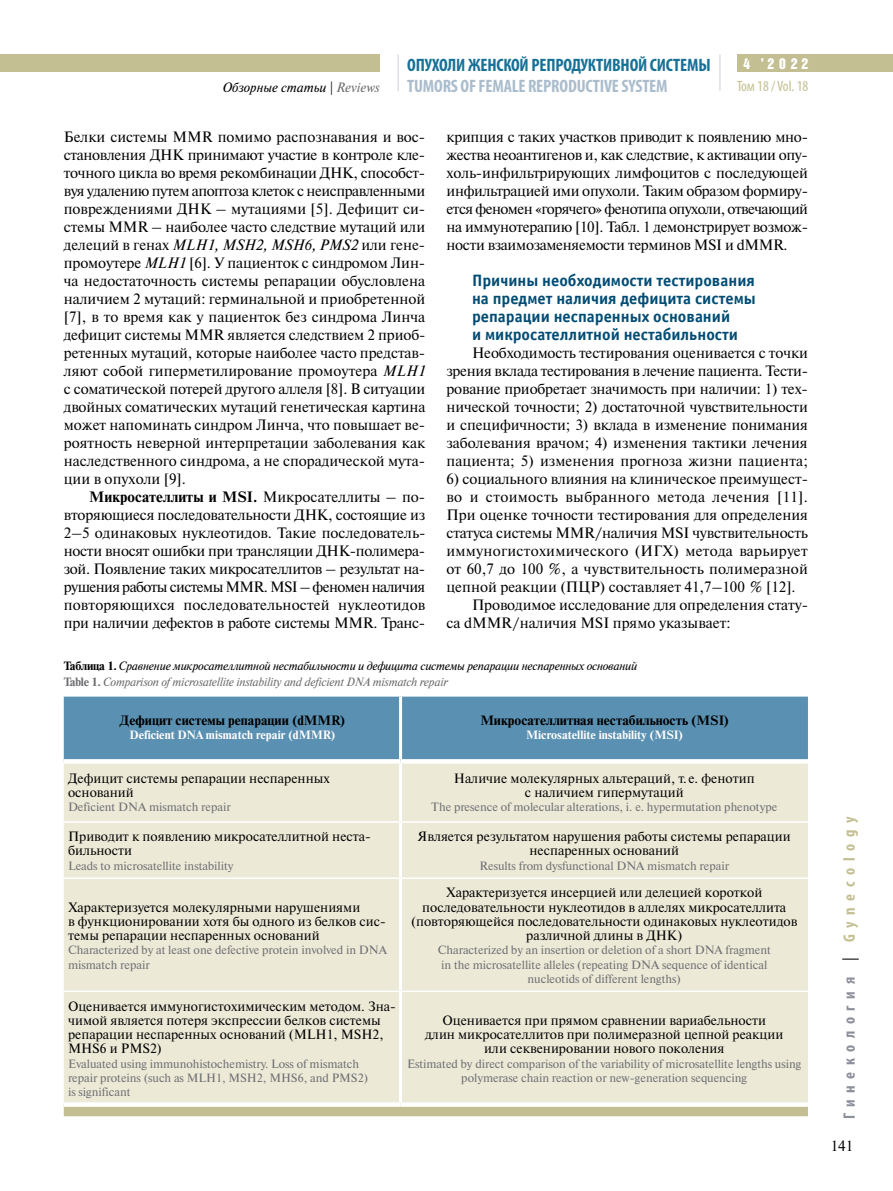
<style>
.page{position:relative;width:893px;height:1191px;background:#fff}
.page>*{position:absolute;margin:0;border:0;box-sizing:border-box;transform-origin:0 0}
.t1{font:700 condensed 18px "Myriad Pro";letter-spacing:-.01em;color:#177197}
.t2{font:700 condensed 18px "Myriad Pro";letter-spacing:-.01em;color:#abbdcd}
.t3{font:700 16.5px/18px "Officina Sans C";color:#004c74}
.t4{font:700 condensed 16.5px "Myriad Pro";letter-spacing:.4em;color:#8c909b}
.t5{font:15px/18px "Newton C";letter-spacing:-.005em;color:#000}
.t6{font:15px "Newton C";letter-spacing:.015em;color:#000}
.t7{font:15px "Newton C";letter-spacing:.02em;color:#000}
.t8{font:condensed 15px "Myriad Pro";color:#c4bf92}
.t9{font:15px "Bastion Kontrast Alt C";color:#fff}
.t10{font:13.5px/14.2px "Newton C";color:#000}
.t11{font:700 13.5px "Newton C";color:#000}
.t12{font:italic 13.5px "Newton C";color:#000}
.t13{font:12px/14.2px "Newton C";color:#6d6e71}
.t14{font:italic 12px/16.5px "Newton C";letter-spacing:-.015em;color:#000}
.t15{font:700 12px "Newton C";color:#fff}
.s1{color:#6d6e71}
.s2{font-style:italic}
.s3{font-weight:700}
.s4{font-weight:700;font-style:normal}
.s5{font-weight:700;font-style:normal;color:#6d6e71}
.s6{color:#58595b}
.s7{color:#c4bf92}
</style>
<div class="page">
<hr style="left:398px;top:54px;width:1px;height:37px;background:#d2d5dd">
<hr style="left:719px;top:54px;width:1px;height:37px;background:#d2d5dd">
<div style="left:0;top:54px;width:380px;height:17px;background:#c4bf92"></div>
<div style="left:737px;top:54px;width:156px;height:17px;background:#c4bf92"></div>
<div style="left:64px;top:696px;width:744px;height:63px;background:#5a90b1"></div>
<div style="left:64px;top:763px;width:744px;height:339px;background:#ece9d7"></div>
<svg style="left:64px;top:1106px;width:744px;height:10px;background:#c8c49b"></svg>
<hr style="left:399px;top:696px;width:3px;height:63px;background:#fff">
<hr style="left:399px;top:763px;width:3px;height:58px;background:#fff">
<hr style="left:399px;top:822px;width:3px;height:55px;background:#fff">
<hr style="left:399px;top:879px;width:3px;height:111px;background:#fff">
<hr style="left:399px;top:992px;width:3px;height:110px;background:#fff">
<hr style="left:64px;top:821px;width:337px;height:1px;background:#fff">
<hr style="left:401px;top:821px;width:407px;height:1px;background:#fff">
<hr style="left:64px;top:877px;width:337px;height:2px;background:#fff">
<hr style="left:401px;top:877px;width:407px;height:2px;background:#fff">
<hr style="left:64px;top:990px;width:337px;height:2px;background:#fff">
<hr style="left:401px;top:990px;width:407px;height:2px;background:#fff">
<svg style="left:64px;top:1102px;width:337px;height:4px"></svg>
<svg style="left:402px;top:1102px;width:406px;height:1px"></svg>
<svg style="left:64px;top:759px;width:337px;height:4px"></svg>
<svg style="left:401px;top:759px;width:407px;height:1px"></svg>
<p class="t12" style="left:223px;top:80px;width:158px">Обзорные статьи | <span class="s1">Reviews</span></p>
<p class="t1" style="left:407px;top:54px;width:305px">ОПУХОЛИЖЕНСКОЙ РЕПРОДУКТИВНОЙ СИСТЕМЫ</p>
<p class="t2" style="left:407px;top:75px;width:262px">TUMORS OF FEMALE REPRODUCTIVE SYSTEM</p>
<p class="t9" style="left:743px;top:56px;width:66px">4 ’ 2 0 2 2</p>
<p class="t8" style="left:737px;top:77px;width:73px">Том 18 / Vol. 18</p>
<p class="t5" style="left:64px;top:128px;width:363px">Белки системы MMR помимо распознавания и вос&shy;становления ДНК принимают участие в контроле кле&shy;точного цикла во время рекомбинации ДНК, способст&shy;вуя удалению путем апоптоза клеток с неисправленными повреждениями ДНК – мутациями [5]. Дефицит си&shy;стемы MMR – наиболее часто следствие мутаций или делеций в генах <span class="s2">MLH1, MSH2, MSH6, PMS2</span> или гене&shy;промоутере <span class="s2">MLH1</span> [6]. У пациенток с синдромом Лин&shy;ча недостаточность системы репарации обусловлена наличием 2 мутаций: герминальной и приобретенной [7], в то время как у пациенток без синдрома Линча дефицит системы MMR является следствием 2 приоб&shy;ретенных мутаций, которые наиболее часто представ&shy;ляют собой гиперметилирование промоутера <span class="s2">MLH1 </span>с соматической потерей другого аллеля [8]. В ситуации двойных соматических мутаций генетическая картина может напоминать синдром Линча, что повышает ве&shy;роятность неверной интерпретации заболевания как наследственного синдрома, а не спорадической мута&shy;ции в опухоли [9].</p>
<p class="t5" style="left:64px;top:488px;width:363px;text-indent:25px"><span class="s3">Микросателлиты и MSI.</span> Микросателлиты – по&shy;вторяющиеся последовательности ДНК, состоящие из 2–5 одинаковых нуклеотидов. Такие последователь&shy;ности вносят ошибки при трансляции ДНК-полимера&shy;зой. Появление таких микросателлитов – результат на&shy;рушения работы системы MMR. MSI – феномен наличия повторяющихся последовательностей нуклеотидов при наличии дефектов в работе системы MMR. Транс-</p>
<p class="t5" style="left:447px;top:128px;width:363px;text-align:justify">крипция с таких участков приводит к появлению мно&shy;жества неоантигенов и, как следствие, к активации опу&shy;холь-инфильтрирующих лимфоцитов с последующей инфильтрацией ими опухоли. Таким образом формиру&shy;ется феномен «горячего» фенотипа опухоли, отвечающий на иммунотерапию [10]. Табл. 1 демонстрирует возмож&shy;ности взаимозаменяемости терминов MSI и dMMR.</p>
<p class="t3" style="left:472px;top:272px;width:285px">Причины необходимости тестирования на предмет наличия дефицита системы репарации неспаренных оснований<br>и микросателлитной нестабильности</p>
<p class="t5" style="left:446px;top:344px;width:363px;text-align:justify;text-indent:26px">Необходимость тестирования оценивается с точки зрения вклада тестирования в лечение пациента. Тести&shy;рование приобретает значимость при наличии: 1) тех&shy;нической точности; 2) достаточной чувствительности и специфичности; 3) вклада в изменение понимания заболевания врачом; 4) изменения тактики лечения пациента; 5) изменения прогноза жизни пациента;</p>
<p class="t5" style="left:446px;top:470px;width:363px">6) социального влияния на клиническое преимущест-</p>
<p class="t7" style="left:446px;top:489px;width:363px">во и стоимость выбранного метода лечения [11].</p>
<p class="t5" style="left:446px;top:506px;width:363px">При оценке точности тестирования для определения</p>
<p class="t5" style="left:446px;top:524px;width:363px">статуса системы MMR/наличия MSI чувствительность</p>
<p class="t6" style="left:446px;top:543px;width:363px">иммуногистохимического (ИГХ) метода варьирует</p>
<p class="t5" style="left:446px;top:560px;width:363px">от 60,7 до 100 %, а чувствительность полимеразной</p>
<p class="t5" style="left:446px;top:578px;width:351px">цепной реакции (ПЦР) составляет 41,7–100 % [12].</p>
<p class="t5" style="left:472px;top:596px;width:337px">Проводимое исследование для определения стату-</p>
<p class="t5" style="left:446px;top:614px;width:285px">са dMMR/наличия MSI прямо указывает:</p>
<p class="t14" style="left:64px;top:657px;width:575px"><span class="s4">Таблица 1.</span> Сравнение микросателлитной нестабильности и дефицита системы репарации неспаренных оснований<br><span class="s5">Table 1.</span> <span class="s1">Comparison of microsatellite instability and deficient DNA mismatch repair</span></p>
<p class="t11" style="left:120px;top:713px;width:226px">Дефицит системы репарации (dMMR)</p>
<p class="t15" style="left:130px;top:728px;width:207px">Deficient DNA mismatch repair (dMMR)</p>
<p class="t11" style="left:480px;top:713px;width:249px">Микросателлитная нестабильность (MSI)</p>
<p class="t15" style="left:526px;top:728px;width:158px">Microsatellite instability (MSI)</p>
<p class="t10" style="left:68px;top:771px;width:263px">Дефицит системы репарации неспаренных оснований</p>
<p class="t13" style="left:68px;top:800px;width:164px">Deficient DNA mismatch repair</p>
<p class="t10" style="left:68px;top:829px;width:304px">Приводит к появлению микросателлитной неста&shy;бильности</p>
<p class="t13" style="left:68px;top:858px;width:167px">Leads to microsatellite instability</p>
<p class="t10" style="left:68px;top:900px;width:319px">Характеризуется молекулярными нарушениями<br>в функционировании хотя бы одного из белков сис&shy;темы репарации неспаренных оснований</p>
<p class="t13" style="left:68px;top:943px;width:320px">Characterized by at least one defective protein involved in DNA mismatch repair</p>
<p class="t10" style="left:68px;top:998px;width:329px">Оценивается иммуногистохимическим методом. Зна&shy;чимой является потеря экспрессии белков системы репарации неспаренных оснований (MLH1, MSH2, MHS6 и PMS2)</p>
<p class="t13" style="left:68px;top:1056px;width:302px">Evaluated using immunohistochemistry. Loss of mismatch repair proteins (such as MLH1, MSH2, MHS6, and PMS2) is significant</p>
<p class="t10" style="left:454px;top:771px;width:302px;text-align:center">Наличие молекулярных альтераций, т. е. фенотип с наличием гипермутаций</p>
<p class="t13" style="left:431px;top:800px;width:348px">The presence of molecular alterations, i. e. hypermutation phenotype</p>
<p class="t10" style="left:418px;top:829px;width:374px;text-align:center">Является результатом нарушения работы системы репарации неспаренных оснований</p>
<p class="t13" style="left:480px;top:858px;width:251px">Results from dysfunctional DNA mismatch repair</p>
<p class="t10" style="left:411px;top:885px;width:388px;text-align:center">Характеризуется инсерцией или делецией короткой последовательности нуклеотидов в аллелях микросателлита (повторяющейся последовательности одинаковых нуклеотидов различной длины в ДНК)</p>
<p class="t13" style="left:438px;top:943px;width:335px;text-align:center">Characterized by an insertion or deletion of a short DNA fragment in the microsatellite alleles (repeating DNA sequence of identical nucleotids of different lengths)</p>
<p class="t10" style="left:425px;top:1013px;width:360px;text-align:center">Оценивается при прямом сравнении вариабельности<br>длин микросателлитов при полимеразной цепной реакции или секвенировании нового поколения</p>
<p class="t13" style="left:407px;top:1056px;width:396px;text-align:center">Estimated by direct comparison of the variability of microsatellite lengths using polymerase chain reaction or new-generation sequencing</p>
<p class="t4" style="left:839px;top:1118px;width:303px;rotate:-90deg">Гинекология <span class="s6">|</span> <span class="s7">Gynecology</span></p>
<p class="t5" style="left:831px;top:1136px;width:24px">141</p>
</div>
